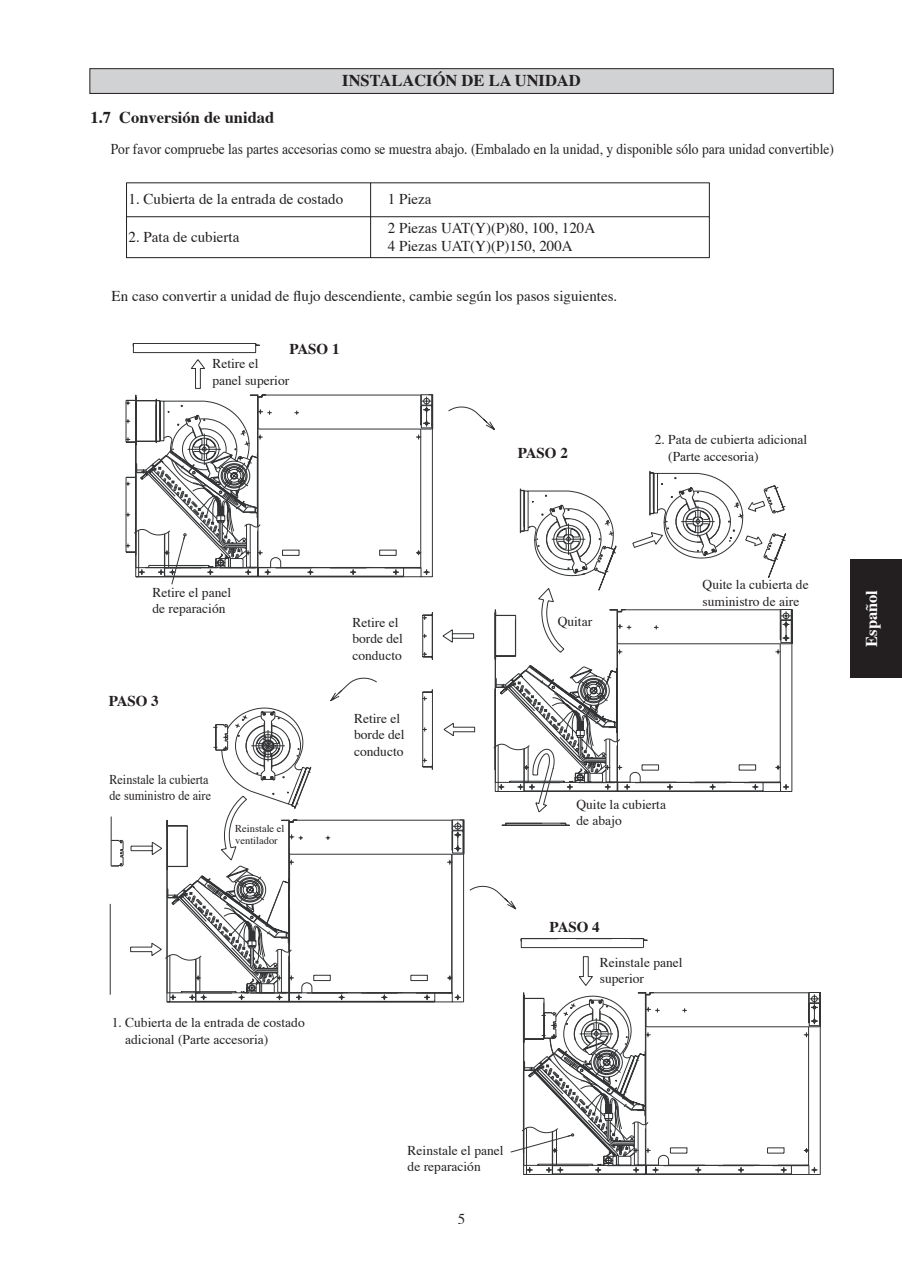
<style>
.page{position:relative;width:902px;height:1272px;background:#fff}
.page>*{position:absolute;margin:0;border:0;box-sizing:border-box;transform-origin:0 0}
.t1{font:700 16.5px "Times";color:#231f20}
.t2{font:700 16.5px "Times";color:#fff}
.t3{font:15px/18px "Times";color:#231f20}
.t4{font:15px "Times";color:#231f20;scale:.9 1}
.t5{font:700 15px "Times";color:#231f20}
.t6{font:13.5px/16.2px "Times";color:#231f20}
.t7{font:13.5px/16.2px "Times";color:#231f20;scale:.9 1}
.t8{font:10.5px/12.6px "Times";color:#231f20}
</style>
<div class="page">
<div style="left:850px;top:559px;width:52px;height:118px;background:#231f20"></div>
<svg style="left:126px;top:395px;width:660px;height:196px"></svg>
<svg style="left:571px;top:609px;width:222px;height:183px"></svg>
<svg style="left:140px;top:473px;width:31px;height:118px"></svg>
<svg style="left:110px;top:816px;width:61px;height:187px"></svg>
<svg style="left:171px;top:405px;width:400px;height:598px"></svg>
<svg style="left:510px;top:938px;width:311px;height:237px"></svg>
<hr style="left:111px;top:816px;width:1px;height:50px;background:#323436">
<hr style="left:110px;top:904px;width:1px;height:91px;background:#323436">
<div style="left:90px;top:69px;width:743px;height:24px;background:#d1d2d4"></div>
<div style="left:89px;top:68px;width:745px;height:26px;border:1px solid #231f20"></div>
<hr style="left:126px;top:182px;width:245px;height:1px;background:#231f20">
<hr style="left:126px;top:183px;width:1px;height:33px;background:#231f20">
<hr style="left:371px;top:182px;width:339px;height:1px;background:#231f20">
<hr style="left:370px;top:183px;width:1px;height:33px;background:#231f20">
<hr style="left:709px;top:183px;width:1px;height:33px;background:#231f20">
<hr style="left:126px;top:216px;width:245px;height:1px;background:#231f20">
<hr style="left:126px;top:217px;width:1px;height:40px;background:#231f20">
<hr style="left:371px;top:216px;width:339px;height:1px;background:#231f20">
<hr style="left:370px;top:217px;width:1px;height:40px;background:#231f20">
<hr style="left:709px;top:217px;width:1px;height:40px;background:#231f20">
<hr style="left:126px;top:257px;width:245px;height:1px;background:#231f20">
<hr style="left:371px;top:257px;width:339px;height:1px;background:#231f20">
<p class="t1" style="left:342px;top:74px;width:240px">INSTALACIÓN DE LA UNIDAD</p>
<p class="t1" style="left:90px;top:111px;width:185px">1.7 Conversión de unidad</p>
<p class="t4" style="left:111px;top:143px;width:805px">Por favor compruebe las partes accesorias como se muestra abajo. (Embalado en la unidad, y disponible sólo para unidad convertible)</p>
<p class="t3" style="left:129px;top:192px;width:216px">1. Cubierta de la entrada de costado</p>
<p class="t3" style="left:388px;top:192px;width:45px">1 Pieza</p>
<p class="t3" style="left:129px;top:229px;width:112px">2. Pata de cubierta</p>
<p class="t3" style="left:388px;top:220px;width:209px">2 Piezas UAT(Y)(P)80, 100, 120A<br>4 Piezas UAT(Y)(P)150, 200A</p>
<p class="t3" style="left:112px;top:288px;width:507px">En caso convertir a unidad de flujo descendiente, cambie según los pasos siguientes.</p>
<p class="t5" style="left:289px;top:343px;width:52px">PASO 1</p>
<p class="t6" style="left:212px;top:357px;width:78px">Retire el panel superior</p>
<p class="t5" style="left:518px;top:447px;width:52px">PASO 2</p>
<p class="t6" style="left:668px;top:433px;width:141px;text-indent:-14px">2. Pata de cubierta adicional (Parte accesoria)</p>
<p class="t6" style="left:152px;top:586px;width:80px">Retire el panel de reparación</p>
<p class="t5" style="left:109px;top:695px;width:52px">PASO 3</p>
<p class="t7" style="left:109px;top:772px;width:114px">Reinstale la cubierta de suministro de aire</p>
<p class="t8" style="left:235px;top:823px;width:51px">Reinstale el ventilador</p>
<p class="t6" style="left:125px;top:1016px;width:181px;text-indent:-14px">1. Cubierta de la entrada de costado adicional (Parte accesoria)</p>
<p class="t6" style="left:352px;top:616px;width:52px">Retire el borde del conducto</p>
<p class="t6" style="left:354px;top:712px;width:52px">Retire el borde del conducto</p>
<p class="t6" style="left:558px;top:614px;width:36px">Quitar</p>
<p class="t6" style="left:703px;top:578px;width:108px">Quite la cubierta de suministro de aire</p>
<p class="t6" style="left:576px;top:797px;width:91px">Quite la cubierta de abajo</p>
<p class="t5" style="left:550px;top:921px;width:52px">PASO 4</p>
<p class="t6" style="left:600px;top:955px;width:84px">Reinstale panel superior</p>
<p class="t6" style="left:408px;top:1143px;width:97px">Reinstale el panel de reparación</p>
<p class="t3" style="left:458px;top:1211px;width:9px">5</p>
<p class="t2" style="left:865px;top:647px;width:58px;rotate:-90deg">Español</p>
</div>
